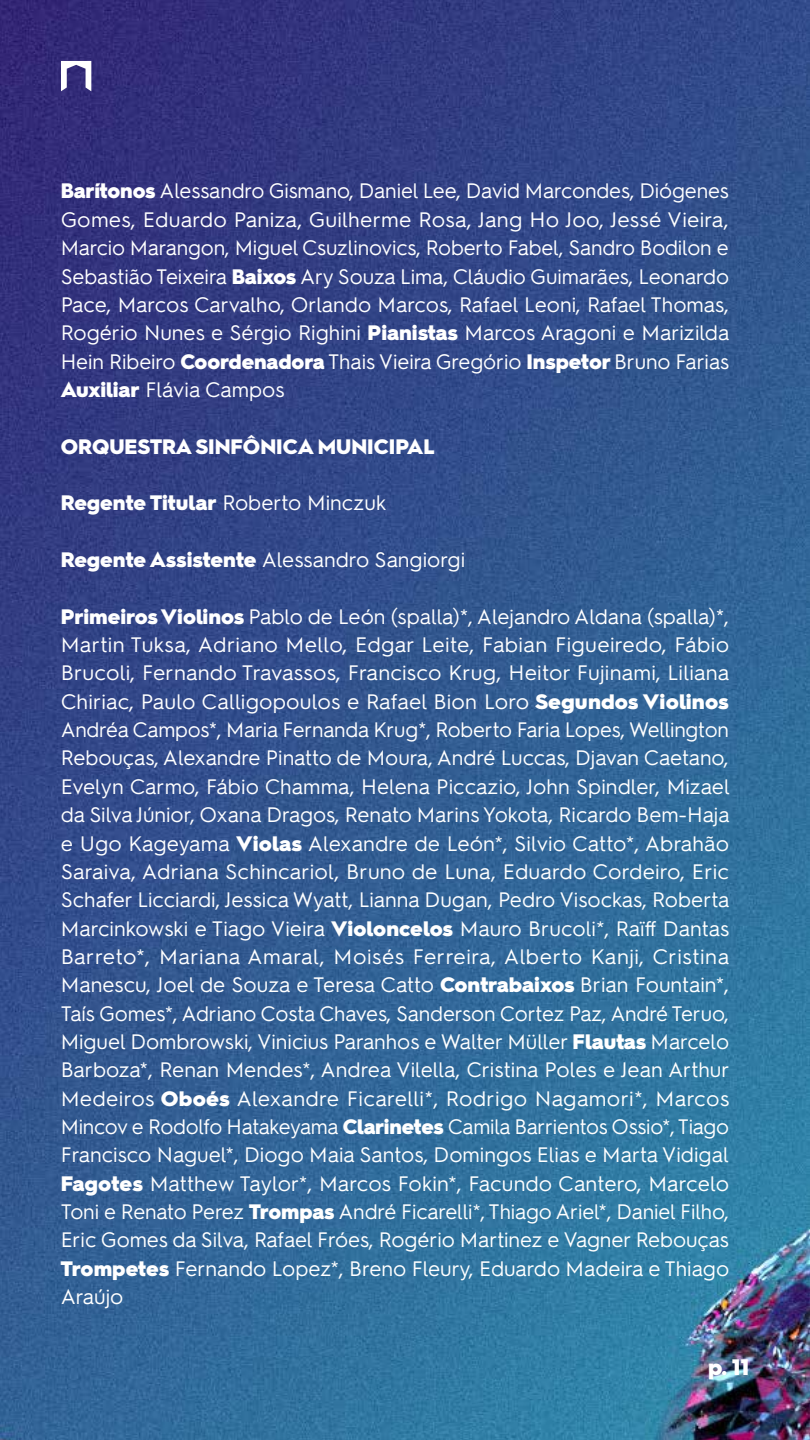
<style>
.page{position:relative;width:810px;height:1440px;background:#fff}
.page>*{position:absolute;margin:0;border:0;box-sizing:border-box;transform-origin:0 0}
.t1{font:900 22.5px "Hurme Geometric Sans 2";color:#fff}
.t2{font:21px/28.3px "Hurme Geometric Sans 2";color:#fff;text-align:justify}
.t3{font:900 21px "Hurme Geometric Sans 2";color:#fff}
.s1{font-weight:900}
.s2{font-weight:400}
</style>
<div class="page">
<img style="left:0;top:0;width:810px;height:1440px">
<svg style="left:61px;top:61px;width:30px;height:30px"></svg>
<p class="t2" style="left:61px;top:176px;width:670px"><span class="s1">Barítonos</span> Alessandro Gismano, Daniel Lee, David Marcondes, Diógenes Gomes, Eduardo Paniza, Guilherme Rosa, Jang Ho Joo, Jessé Vieira, Marcio Marangon, Miguel Csuzlinovics, Roberto Fabel, Sandro Bodilon e Sebastião Teixeira <span class="s1">Baixos</span> Ary Souza Lima, Cláudio Guimarães, Leonardo Pace, Marcos Carvalho, Orlando Marcos, Rafael Leoni, Rafael Thomas, Rogério Nunes e Sérgio Righini <span class="s1">Pianistas</span> Marcos Aragoni e Marizilda Hein Ribeiro <span class="s1">Coordenadora</span> Thais Vieira Gregório <span class="s1">Inspetor</span> Bruno Farias <span class="s1">Auxiliar</span> Flávia Campos</p>
<p class="t3" style="left:61px;top:432px;width:375px">ORQUESTRA SINFÔNICA MUNICIPAL</p>
<p class="t3" style="left:61px;top:488px;width:327px">Regente Titular <span class="s2">Roberto Minczuk</span></p>
<p class="t2" style="left:61px;top:544px;width:406px"><span class="s1">Regente Assistente</span> Alessandro Sangiorgi</p>
<p class="t2" style="left:61px;top:601px;width:671px"><span class="s1">Primeiros Violinos</span> Pablo de León (spalla)*, Alejandro Aldana (spalla)*, Martin Tuksa, Adriano Mello, Edgar Leite, Fabian Figueiredo, Fábio Brucoli, Fernando Travassos, Francisco Krug, Heitor Fujinami, Liliana Chiriac, Paulo Calligopoulos e Rafael Bion Loro <span class="s1">Segundos Violinos </span>Andréa Campos*, Maria Fernanda Krug*, Roberto Faria Lopes, Wellington Rebouças, Alexandre Pinatto de Moura, André Luccas, Djavan Caetano, Evelyn Carmo, Fábio Chamma, Helena Piccazio, John Spindler, Mizael da Silva Júnior, Oxana Dragos, Renato Marins Yokota, Ricardo Bem-Haja e Ugo Kageyama <span class="s1">Violas</span> Alexandre de León*, Silvio Catto*, Abrahão Saraiva, Adriana Schincariol, Bruno de Luna, Eduardo Cordeiro, Eric Schafer Licciardi, Jessica Wyatt, Lianna Dugan, Pedro Visockas, Roberta Marcinkowski e Tiago Vieira <span class="s1">Violoncelos</span> Mauro Brucoli*, Raïff Dantas Barreto*, Mariana Amaral, Moisés Ferreira, Alberto Kanji, Cristina Manescu, Joel de Souza e Teresa Catto <span class="s1">Contrabaixos</span> Brian Fountain*, Taís Gomes*, Adriano Costa Chaves, Sanderson Cortez Paz, André Teruo, Miguel Dombrowski, Vinicius Paranhos e Walter Müller <span class="s1">Flautas</span> Marcelo Barboza*, Renan Mendes*, Andrea Vilella, Cristina Poles e Jean Arthur Medeiros <span class="s1">Oboés</span> Alexandre Ficarelli*, Rodrigo Nagamori*, Marcos Mincov e Rodolfo Hatakeyama <span class="s1">Clarinetes</span> Camila Barrientos Ossio*, Tiago Francisco Naguel*, Diogo Maia Santos, Domingos Elias e Marta Vidigal <span class="s1">Fagotes</span> Matthew Taylor*, Marcos Fokin*, Facundo Cantero, Marcelo Toni e Renato Perez <span class="s1">Trompas</span> André Ficarelli*, Thiago Ariel*, Daniel Filho, Eric Gomes da Silva, Rafael Fróes, Rogério Martinez e Vagner Rebouças <span class="s1">Trompetes</span> Fernando Lopez*, Breno Fleury, Eduardo Madeira e Thiago Araújo</p>
<p class="t1" style="left:708px;top:1352px;width:42px">p. 11</p>
</div>
